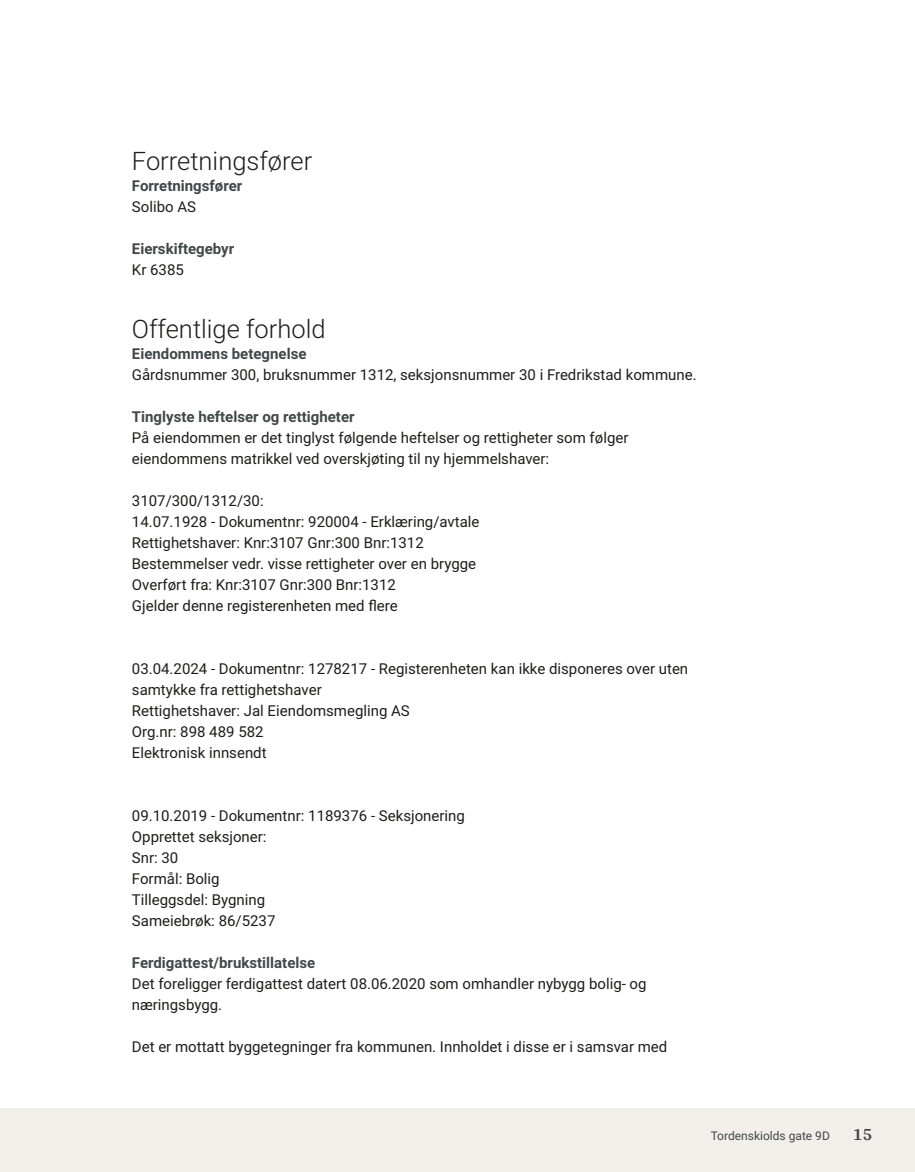
<style>
.page{position:relative;width:915px;height:1172px;background:#fff}
.page>*{position:absolute;margin:0;border:0;box-sizing:border-box;transform-origin:0 0}
.t1{font:300 25.5px "Roboto";color:#1d1d1b}
.t2{font:700 18px "Arya";color:#414749}
.t3{font:15px/21px "Roboto";color:#1d1d1b}
.t4{font:700 15px "Roboto";color:#414749}
.t5{font:12px "Roboto";color:#414749}
</style>
<div class="page">
<div style="left:0;top:1108px;width:914px;height:64px;background:#f2eeea"></div>
<h1 class="t1" style="left:132px;top:143px;width:182px">Forretningsfører</h1>
<p class="t4" style="left:132px;top:175px;width:112px">Forretningsfører</p>
<p class="t3" style="left:132px;top:195px;width:66px">Solibo AS</p>
<p class="t4" style="left:132px;top:238px;width:104px">Eierskiftegebyr</p>
<p class="t3" style="left:132px;top:258px;width:53px">Kr 6385</p>
<h1 class="t1" style="left:132px;top:311px;width:195px">Offentlige forhold</h1>
<p class="t4" style="left:132px;top:343px;width:176px">Eiendommens betegnelse</p>
<p class="t3" style="left:132px;top:363px;width:566px">Gårdsnummer 300, bruksnummer 1312, seksjonsnummer 30 i Fredrikstad kommune.</p>
<p class="t4" style="left:132px;top:406px;width:224px">Tinglyste heftelser og rettigheter</p>
<p class="t3" style="left:132px;top:426px;width:498px">På eiendommen er det tinglyst følgende heftelser og rettigheter som følger eiendommens matrikkel ved overskjøting til ny hjemmelshaver:</p>
<p class="t3" style="left:132px;top:489px;width:349px">3107/300/1312/30:<br>14.07.1928 ‑ Dokumentnr: 920004 ‑ Erklæring/avtale Rettighetshaver: Knr:3107 Gnr:300 Bnr:1312<br>Bestemmelser vedr. visse rettigheter over en brygge Overført fra: Knr:3107 Gnr:300 Bnr:1312<br>Gjelder denne registerenheten med flere</p>
<p class="t3" style="left:132px;top:657px;width:557px">03.04.2024 ‑ Dokumentnr: 1278217 ‑ Registerenheten kan ikke disponeres over uten samtykke fra rettighetshaver<br>Rettighetshaver: Jal Eiendomsmegling AS<br>Org.nr: 898 489 582<br>Elektronisk innsendt</p>
<p class="t3" style="left:132px;top:804px;width:334px">09.10.2019 ‑ Dokumentnr: 1189376 ‑ Seksjonering<br>Opprettet seksjoner:<br>Snr: 30<br>Formål: Bolig<br>Tilleggsdel: Bygning<br>Sameiebrøk: 86/5237</p>
<p class="t4" style="left:132px;top:952px;width:185px">Ferdigattest/brukstillatelse</p>
<p class="t3" style="left:132px;top:972px;width:516px">Det foreligger ferdigattest datert 08.06.2020 som omhandler nybygg bolig‑ og næringsbygg.</p>
<p class="t3" style="left:132px;top:1035px;width:536px">Det er mottatt byggetegninger fra kommunen. Innholdet i disse er i samsvar med</p>
<p class="t5" style="left:710px;top:1127px;width:121px">Tordenskiolds gate 9D</p>
<p class="t2" style="left:852px;top:1123px;width:21px">15</p>
</div>
